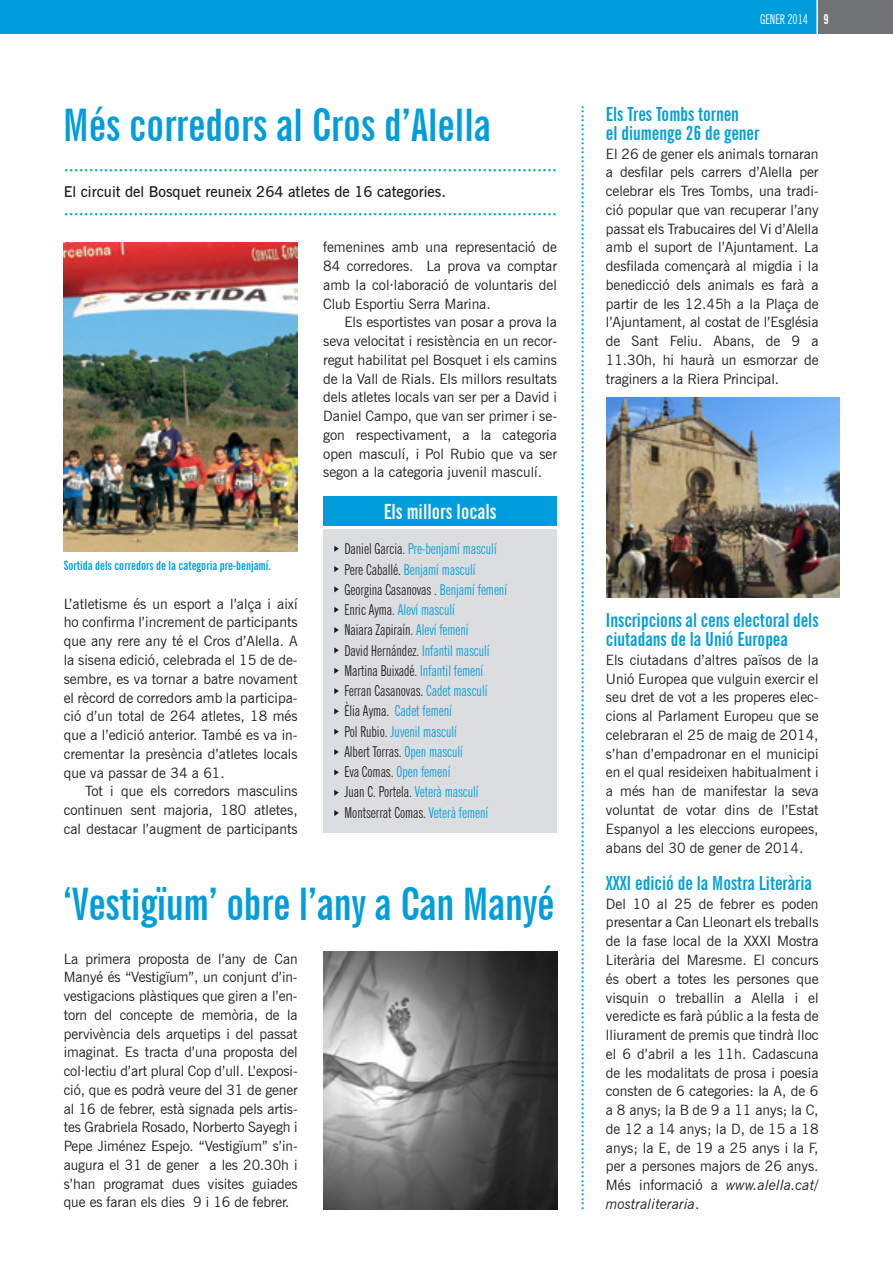
<style>
.page{position:relative;width:893px;height:1263px;background:#fff}
.page>*{position:absolute;margin:0;border:0;box-sizing:border-box;transform-origin:0 0}
.t1{font:700 extra-condensed 45px "News Gothic BT";color:#009ddc}
.t2{font:700 extra-condensed 21px "News Gothic BT";color:#fff}
.t3{font:700 extra-condensed 19.5px/18.8px "News Gothic BT";color:#009ddc}
.t4{font:600 16.5px "News Gothic BT";color:#009ddc}
.t5{font:extra-condensed 15px/20.2px "News Gothic BT";color:#231f20}
.t6{font:600 15px "News Gothic BT";color:#009ddc}
.t7{font:600 15px "News Gothic BT";color:#231f20}
.t8{font:14.25px/18.8px "News Gothic BT";color:#231f20;text-align:justify}
.t9{font:extra-condensed 13.5px "News Gothic BT";color:#fff}
.t10{font:700 extra-condensed 12.75px "News Gothic BT";color:#009ddc}
.s1{font-weight:700}
.s2{color:#009ddc}
.s3{font-style:italic}
</style>
<div class="page">
<div style="left:818px;top:0;width:75px;height:34px;background:#717275"></div>
<div style="left:0;top:0;width:816px;height:34px;background:#009ddc"></div>
<div style="left:323px;top:496px;width:234px;height:30px;background:#009ddc"></div>
<div style="left:323px;top:529px;width:234px;height:303px;background:#dcdddf"></div>
<svg style="left:334px;top:546px;width:5px;height:6px"></svg>
<svg style="left:334px;top:586px;width:5px;height:6px"></svg>
<svg style="left:334px;top:607px;width:5px;height:6px"></svg>
<svg style="left:334px;top:647px;width:5px;height:6px"></svg>
<svg style="left:334px;top:668px;width:5px;height:6px"></svg>
<svg style="left:334px;top:627px;width:5px;height:6px"></svg>
<svg style="left:334px;top:769px;width:5px;height:6px"></svg>
<svg style="left:334px;top:729px;width:5px;height:6px"></svg>
<svg style="left:334px;top:749px;width:5px;height:6px"></svg>
<svg style="left:334px;top:688px;width:5px;height:6px"></svg>
<svg style="left:334px;top:708px;width:5px;height:6px"></svg>
<svg style="left:334px;top:566px;width:5px;height:6px"></svg>
<svg style="left:334px;top:790px;width:5px;height:6px"></svg>
<svg style="left:334px;top:810px;width:5px;height:6px"></svg>
<img style="left:607px;top:397px;width:233px;height:201px">
<img style="left:64px;top:242px;width:234px;height:310px">
<img style="left:323px;top:951px;width:234px;height:258px">
<p class="t9" style="left:760px;top:11px;width:70px">GENER 2014 <span class="s1">9</span></p>
<h1 class="t1" style="left:63px;top:98px;width:430px">Més corredors al Cros d’Alella</h1>
<p class="t4" style="left:64px;top:160px;width:495px">···································································································</p>
<p class="t7" style="left:64px;top:183px;width:384px">El circuit del Bosquet reuneix 264 atletes de 16 categories.</p>
<p class="t4" style="left:64px;top:204px;width:495px">···································································································</p>
<p class="t10" style="left:64px;top:557px;width:209px">Sortida dels corredors de la categoria pre-benjamí.</p>
<p class="t8" style="left:64px;top:594px;width:235px">L’atletisme és un esport a l’alça i així ho confirma l’increment de participants que any rere any té el Cros d’Alella. A la sisena edició, celebrada el 15 de de&shy;sembre, es va tornar a batre novament el rècord de corredors amb la participa&shy;ció d’un total de 264 atletes, 18 més que a l’edició anterior. També es va in&shy;crementar la presència d’atletes locals que va passar de 34 a 61.</p>
<p class="t8" style="left:64px;top:782px;width:235px;text-indent:21px">Tot i que els corredors masculins continuen sent majoria, 180 atletes, cal destacar l’augment de participants</p>
<p class="t8" style="left:323px;top:238px;width:235px">femenines amb una representació de 84 corredores. La prova va comptar amb la col·laboració de voluntaris del Club Esportiu Serra Marina.</p>
<p class="t8" style="left:323px;top:313px;width:235px;text-indent:21px">Els esportistes van posar a prova la seva velocitat i resistència en un recor&shy;regut habilitat pel Bosquet i els camins de la Vall de Rials. Els millors resultats dels atletes locals van ser per a David i Daniel Campo, que van ser primer i se&shy;gon respectivament, a la categoria open masculí, i Pol Rubio que va ser segon a la categoria juvenil masculí.</p>
<h2 class="t2" style="left:384px;top:499px;width:114px">Els millors locals</h2>
<p class="t5" style="left:344px;top:539px;width:164px">Daniel Garcia. <span class="s2">Pre-benjamí masculí<br></span>Pere Caballé. <span class="s2">Benjamí masculí<br></span>Georgina Casanovas . <span class="s2">Benjamí femení<br></span>Enric Ayma. <span class="s2">Aleví masculí<br></span>Naiara Zapiraín. <span class="s2">Aleví femení<br></span>David Hernández. <span class="s2">Infantil masculí<br></span>Martina Buixadé. <span class="s2">Infantil femení<br></span>Ferran Casanovas. <span class="s2">Cadet masculí<br></span>Èlia Ayma. <span class="s2">Cadet femení<br></span>Pol Rubio. <span class="s2">Juvenil masculí<br></span>Albert Torras. <span class="s2">Open masculí<br></span>Eva Comas. <span class="s2">Open femení<br></span>Juan C. Portela. <span class="s2">Veterà masculí<br></span>Montserrat Comas. <span class="s2">Veterà femení</span></p>
<h1 class="t1" style="left:63px;top:876px;width:493px">‘Vestigïum’ obre l’any a Can Manyé</h1>
<p class="t8" style="left:64px;top:949px;width:235px">La primera proposta de l’any de Can Manyé és “Vestigïum”, un conjunt d’in&shy;vestigacions plàstiques que giren a l’en&shy;torn del concepte de memòria, de la pervivència dels arquetips i del passat imaginat. Es tracta d’una proposta del col·lectiu d’art plural Cop d’ull. L’exposi&shy;ció, que es podrà veure del 31 de gener al 16 de febrer, està signada pels artis&shy;tes Grabriela Rosado, Norberto Sayegh i Pepe Jiménez Espejo. “Vestigïum” s’in&shy;augura el 31 de gener a les 20.30h i s’han programat dues visites guiades que es faran els dies 9 i 16 de febrer.</p>
<p class="t6" style="left:592px;top:105px;width:1107px;rotate:90deg">····················································································································································································································································</p>
<h3 class="t3" style="left:606px;top:105px;width:155px">Els Tres Tombs tornen<br>el diumenge 26 de gener</h3>
<p class="t8" style="left:606px;top:144px;width:214px">El 26 de gener els animals tornaran a desfilar pels carrers d’Alella per celebrar els Tres Tombs, una tradi&shy;ció popular que van recuperar l’any passat els Trabucaires del Vi d’Alella amb el suport de l’Ajuntament. La desfilada començarà al migdia i la benedicció dels animals es farà a partir de les 12.45h a la Plaça de l’Ajuntament, al costat de l’Església de Sant Feliu. Abans, de 9 a 11.30h, hi haurà un esmorzar de traginers a la Riera Principal.</p>
<h3 class="t3" style="left:606px;top:611px;width:214px">Inscripcions al cens electoral dels ciutadans de la Unió Europea</h3>
<p class="t8" style="left:606px;top:650px;width:214px">Els ciutadans d’altres països de la Unió Europea que vulguin exercir el seu dret de vot a les properes elec&shy;cions al Parlament Europeu que se celebraran el 25 de maig de 2014, s’han d’empadronar en el municipi en el qual resideixen habitualment i a més han de manifestar la seva voluntat de votar dins de l’Estat Espanyol a les eleccions europees, abans del 30 de gener de 2014.</p>
<h3 class="t3" style="left:606px;top:873px;width:208px">XXXI edició de la Mostra Literària</h3>
<p class="t8" style="left:606px;top:894px;width:214px">Del 10 al 25 de febrer es poden presentar a Can Lleonart els treballs de la fase local de la XXXI Mostra Literària del Maresme. El concurs és obert a totes les persones que visquin o treballin a Alella i el veredicte es farà públic a la festa de lliurament de premis que tindrà lloc el 6 d’abril a les 11h. Cadascuna de les modalitats de prosa i poesia consten de 6 categories: la A, de 6 a 8 anys; la B de 9 a 11 anys; la C, de 12 a 14 anys; la D, de 15 a 18 anys; la E, de 19 a 25 anys i la F, per a persones majors de 26 anys.<br>Més informació a <span class="s3">www.alella.cat/ mostraliteraria</span>.</p>
</div>
